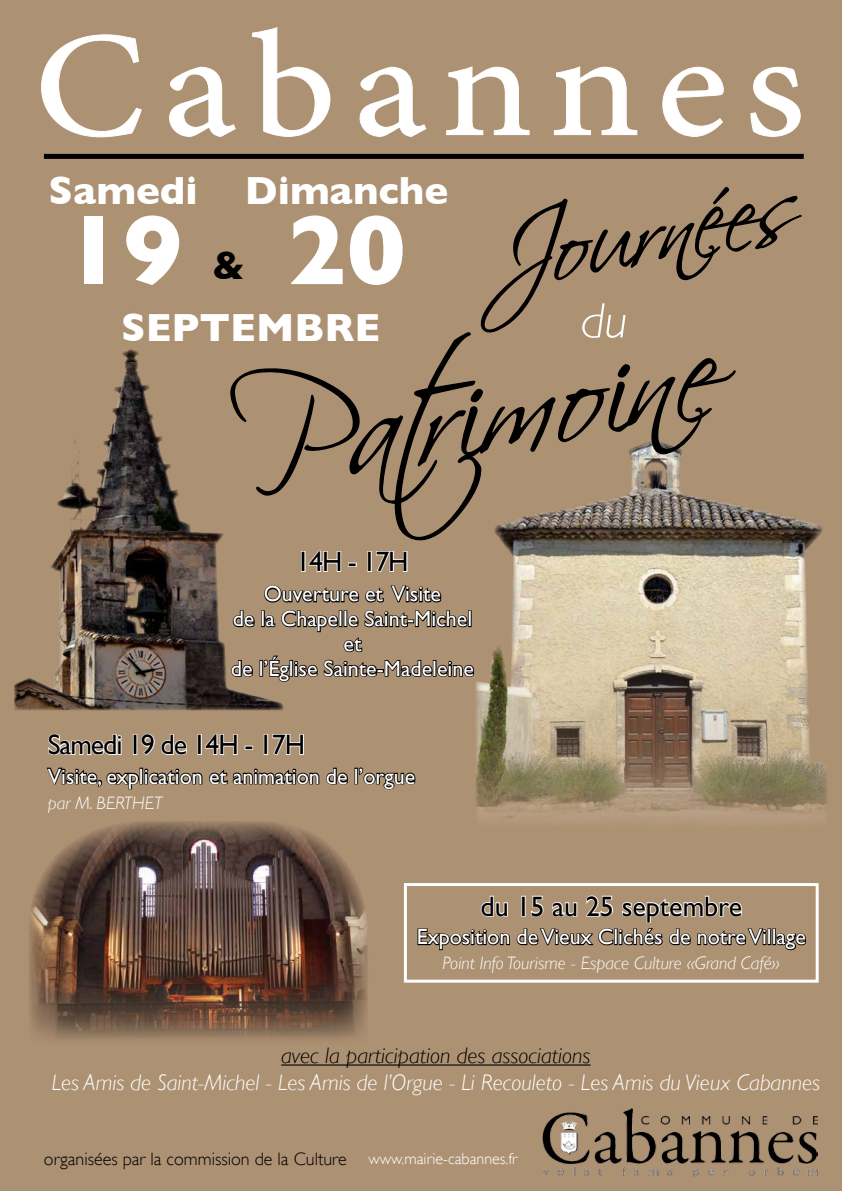
<style>
.page{position:relative;width:842px;height:1191px;background:#fff}
.page>*{position:absolute;margin:0;border:0;box-sizing:border-box;transform-origin:0 0}
.t1{font:150px "Minion Pro";letter-spacing:.1em;color:#fff;scale:1.11 1}
.t2{font:136px "Scriptina Pro";color:#000}
.t3{font:100px "Scriptina Pro";color:#000}
.t4{font:700 100px "Gill Sans";color:#fff}
.t5{font:italic 300 50px "Gill Sans";color:#fff}
.t6{font:700 40px "Gill Sans";color:#fff}
.t7{font:700 40px "Gill Sans";color:#000}
.t8{font:28px "Gill Sans";letter-spacing:-.04em;color:#000}
.t9{font:28px "Gill Sans";color:#000}
.t10{font:italic 300 22.5px "Gill Sans";color:#fff}
.t11{font:italic 300 22.5px "Gill Sans";color:#000}
.t12{font:22px/24.8px "Gill Sans";color:#fff;text-align:center}
.t13{font:italic 300 18px "Gill Sans";color:#fff}
.t14{font:300 18px "Gill Sans";color:#000}
.t15{font:300 16px "Gill Sans";color:#fff}
</style>
<div class="page">
<div style="left:0;top:0;width:842px;height:1190px;background:#ad9173"></div>
<img style="left:14px;top:349px;width:189px;height:361px">
<svg style="left:41px;top:34px;width:101px;height:103px"></svg>
<svg style="left:169px;top:67px;width:67px;height:70px"></svg>
<svg style="left:252px;top:27px;width:78px;height:110px"></svg>
<svg style="left:360px;top:67px;width:66px;height:70px"></svg>
<svg style="left:446px;top:66px;width:84px;height:69px"></svg>
<svg style="left:554px;top:66px;width:83px;height:69px"></svg>
<svg style="left:662px;top:67px;width:62px;height:70px"></svg>
<svg style="left:750px;top:67px;width:51px;height:70px"></svg>
<div style="left:44px;top:154px;width:760px;height:5px;background:#000"></div>
<img style="left:542px;top:1108px;width:275px;height:68px">
<hr style="left:281px;top:1064px;width:309px;height:1px;background:#000">
<svg style="left:48px;top:733px;width:74px;height:23px"></svg>
<div style="left:133px;top:734px;width:4px;height:21px;border:2px solid #fff"></div>
<svg style="left:141px;top:733px;width:46px;height:23px"></svg>
<div style="left:197px;top:734px;width:5px;height:21px;border:2px solid #fff"></div>
<svg style="left:46px;top:767px;width:302px;height:23px"></svg>
<div style="left:354px;top:767px;width:4px;height:17px;border:2px solid #000"></div>
<svg style="left:357px;top:767px;width:59px;height:23px"></svg>
<svg style="left:417px;top:895px;width:351px;height:56px"></svg>
<div style="left:767px;top:928px;width:4px;height:17px;border:2px solid #000"></div>
<div style="left:772px;top:928px;width:4px;height:17px;border:2px solid #000"></div>
<svg style="left:775px;top:932px;width:31px;height:19px"></svg>
<div style="left:404px;top:883px;width:415px;height:99px;border:3px solid #fff"></div>
<img style="left:476px;top:520px;width:351px;height:302px">
<svg style="left:203px;top:187px;width:601px;height:569px"></svg>
<img style="left:29px;top:821px;width:339px;height:218px">
<h1 class="t1" style="left:34px;top:-14px;width:696px">Cabannes</h1>
<h3 class="t6" style="left:49px;top:167px;width:151px">Samedi</h3>
<h3 class="t4" style="left:64px;top:192px;width:120px">19</h3>
<h3 class="t6" style="left:245px;top:167px;width:205px">Dimanche</h3>
<h3 class="t3" style="left:490px;top:196px;width:287px;rotate:-10deg">Journées</h3>
<h2 class="t2" style="left:252px;top:365px;width:451px;rotate:-10deg">Patrimoine</h2>
<h3 class="t4" style="left:287px;top:192px;width:120px">20</h3>
<h3 class="t6" style="left:121px;top:304px;width:261px">SEPTEMBRE</h3>
<h3 class="t7" style="left:212px;top:242px;width:34px">&amp;</h3>
<h3 class="t5" style="left:581px;top:292px;width:48px">du</h3>
<p class="t8" style="left:296px;top:545px;width:114px">14H - 17H</p>
<p class="t12" style="left:231px;top:581px;width:244px">Ouverture et Visite<br>de la Chapelle Saint-Michel et<br>de l’Église Sainte-Madeleine</p>
<p class="t8" style="left:48px;top:728px;width:259px">Samedi 19 de 14H - 17H</p>
<p class="t12" style="left:48px;top:763px;width:369px">Visite, explication et animation de l’orgue</p>
<p class="t13" style="left:48px;top:792px;width:116px">par M. BERTHET</p>
<p class="t9" style="left:480px;top:889px;width:263px">du 15 au 25 septembre</p>
<p class="t12" style="left:417px;top:924px;width:391px">Exposition de Vieux Clichés de notre Village</p>
<p class="t13" style="left:442px;top:953px;width:339px">Point Info Tourisme - Espace Culture «Grand Café»</p>
<p class="t11" style="left:281px;top:1043px;width:311px">avec la participation des associations</p>
<p class="t10" style="left:52px;top:1070px;width:770px">Les Amis de Saint-Michel - Les Amis de l’Orgue - Li Recouleto - Les Amis du Vieux Cabannes</p>
<p class="t14" style="left:44px;top:1148px;width:304px">organisées par la commission de la Culture</p>
<p class="t15" style="left:369px;top:1149px;width:151px">www.mairie-cabannes.fr</p>
</div>
